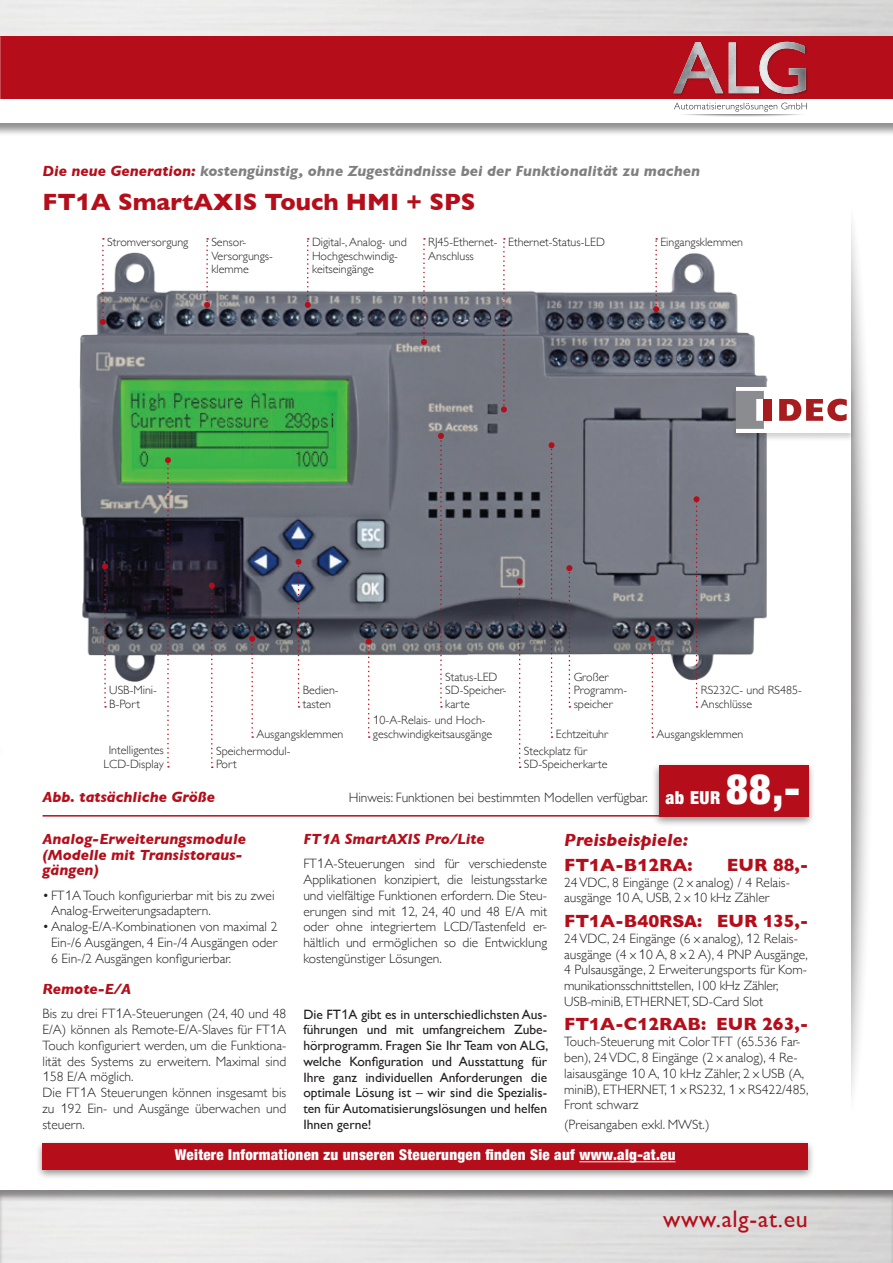
<style>
.page{position:relative;width:893px;height:1263px;background:#fff}
.page>*{position:absolute;margin:0;border:0;box-sizing:border-box;transform-origin:0 0}
.t1{font:900 condensed 42px "Helvetica Neue";color:#fff}
.t2{font:700 24px "Gill Sans";color:#b50e1a}
.t3{font:24px "Gill Sans";letter-spacing:.03em;color:#b50e1a}
.t4{font:700 18px "Gill Sans";color:#b50e1a}
.t5{font:italic 700 18px/25px "Gill Sans";color:#b50e1a}
.t6{font:900 condensed 18px "Helvetica Neue";color:#fff}
.t7{font:italic 700 15px/15.8px "Gill Sans";color:#b50e1a}
.t8{font:italic 700 15px "Gill Sans";color:#808083}
.t9{font:900 condensed 15px "Helvetica Neue";letter-spacing:.02em;color:#fff}
.t10{font:300 13.5px/15.8px "Gill Sans";color:#231f20}
.t11{font:13.5px/15.8px "Gill Sans";color:#231f20;text-align:justify}
.t12{font:300 12px/13.5px "Gill Sans";color:#231f20}
.s1{color:#b50e1a}
.s2{font-family:"M Arial";font-weight:900;font-size:22.5px}
.s3{font-family:"M Arial"}
.s4{font-family:"M Arial";font-weight:900;font-size:13.5px}
.s5{font-style:normal}
.s6{font-family:"M Arial";font-weight:900;font-style:normal;font-size:16.5px}
.s7{font-family:"M Arial";font-weight:900;font-size:16.5px}
</style>
<div class="page">
<div style="left:796px;top:194px;width:79px;height:930px;background:#231f20;opacity:.6"></div>
<div style="left:0;top:147px;width:850px;height:1022px;background:#fff"></div>
<img style="left:79px;top:252px;width:689px;height:430px">
<hr style="left:43px;top:815px;width:765px;height:1px;background:#b50e1a">
<div style="left:651px;top:761px;width:165px;height:66px;background:#231f20;opacity:.5"></div>
<div style="left:659px;top:765px;width:149px;height:51px;background:#b50e1a"></div>
<div style="left:731px;top:386px;width:124px;height:56px;background:#231f20;opacity:.2"></div>
<div style="left:736px;top:387px;width:114px;height:46px;background:#fff"></div>
<svg style="left:736px;top:391px;width:28px;height:38px"></svg>
<div style="left:764px;top:399px;width:8px;height:22px;background:#a61c1f"></div>
<svg style="left:779px;top:399px;width:68px;height:22px"></svg>
<svg style="left:501px;top:238px;width:6px;height:174px"></svg>
<svg style="left:421px;top:238px;width:6px;height:107px"></svg>
<svg style="left:305px;top:238px;width:6px;height:70px"></svg>
<svg style="left:204px;top:238px;width:6px;height:70px"></svg>
<svg style="left:100px;top:238px;width:6px;height:87px"></svg>
<svg style="left:653px;top:238px;width:6px;height:74px"></svg>
<svg style="left:693px;top:496px;width:6px;height:212px"></svg>
<svg style="left:566px;top:565px;width:6px;height:143px"></svg>
<svg style="left:438px;top:433px;width:6px;height:275px"></svg>
<svg style="left:296px;top:559px;width:6px;height:149px"></svg>
<svg style="left:102px;top:563px;width:6px;height:145px"></svg>
<svg style="left:649px;top:636px;width:6px;height:102px"></svg>
<svg style="left:249px;top:636px;width:6px;height:102px"></svg>
<svg style="left:549px;top:442px;width:6px;height:296px"></svg>
<svg style="left:366px;top:639px;width:6px;height:99px"></svg>
<svg style="left:517px;top:578px;width:6px;height:190px"></svg>
<svg style="left:209px;top:583px;width:6px;height:185px"></svg>
<svg style="left:165px;top:457px;width:6px;height:310px"></svg>
<div style="left:35px;top:1139px;width:780px;height:41px;background:#231f20;opacity:.5"></div>
<div style="left:43px;top:1143px;width:765px;height:26px;background:#b50e1a"></div>
<hr style="left:579px;top:1161px;width:96px;height:1px;background:#fff">
<div style="left:0;top:0;width:893px;height:136px;background:#231f20;opacity:.5"></div>
<img style="left:0;top:0;width:893px;height:36px">
<div style="left:0;top:1190px;width:893px;height:73px;background:#231f20;opacity:.5"></div>
<div style="left:0;top:36px;width:893px;height:87px;background:#fff"></div>
<div style="left:676px;top:106px;width:132px;height:11px;background:#231f20;opacity:.6"></div>
<div style="left:0;top:37px;width:893px;height:63px;background:#b50e1a"></div>
<div style="left:673px;top:41px;width:136px;height:56px;background:#231f20;opacity:.35"></div>
<img style="left:674px;top:42px;width:132px;height:52px">
<div style="left:0;top:100px;width:893px;height:14px;background:#fff"></div>
<svg style="left:674px;top:103px;width:133px;height:9px"></svg>
<p class="t8" style="left:43px;top:162px;width:659px"><span class="s1">Die neue Generation:</span> kostengünstig, ohne Zugeständnisse bei der Funktionalität zu machen</p>
<h2 class="t2" style="left:43px;top:183px;width:435px">FT<span class="s2">1</span>A SmartAXIS Touch HMI + SPS</h2>
<p class="t12" style="left:107px;top:235px;width:83px">Stromversorgung</p>
<p class="t12" style="left:660px;top:235px;width:84px">Eingangsklemmen</p>
<p class="t12" style="left:211px;top:235px;width:63px">Sensor-<br>Versorgungs&shy;klemme</p>
<p class="t12" style="left:428px;top:235px;width:178px">RJ45-Ethernet- Ethernet-Status-LED<br>Anschluss</p>
<p class="t12" style="left:312px;top:235px;width:96px">Digital-, Analog- und<br>Hochgeschwindig&shy;keitseingänge</p>
<p class="t12" style="left:109px;top:683px;width:49px">USB-Mini-<br>B-Port</p>
<p class="t12" style="left:104px;top:743px;width:62px;text-align:center">Intelligentes<br>LCD-Display</p>
<p class="t12" style="left:303px;top:683px;width:37px">Bedien&shy;tasten</p>
<p class="t12" style="left:445px;top:669px;width:63px">Status-LED<br>SD-Speicher&shy;karte</p>
<p class="t12" style="left:574px;top:669px;width:55px">Großer<br>Programm&shy;speicher</p>
<p class="t12" style="left:701px;top:683px;width:103px">RS232C- und RS485-<br>Anschlüsse</p>
<p class="t12" style="left:373px;top:713px;width:121px"><span class="s3">1</span>0-A-Relais- und Hoch&shy;geschwindigkeitsausgänge</p>
<p class="t12" style="left:256px;top:726px;width:88px">Ausgangsklemmen</p>
<p class="t12" style="left:556px;top:726px;width:54px">Echtzeituhr</p>
<p class="t12" style="left:657px;top:726px;width:88px">Ausgangsklemmen</p>
<p class="t12" style="left:216px;top:743px;width:76px">Speichermodul-<br>Port</p>
<p class="t12" style="left:524px;top:743px;width:85px">Steckplatz für<br>SD-Speicherkarte</p>
<p class="t7" style="left:43px;top:789px;width:174px">Abb. tatsächliche Größe</p>
<p class="t10" style="left:349px;top:789px;width:301px">Hinweis: Funktionen bei bestimmten Modellen verfügbar.</p>
<h1 class="t1" style="left:726px;top:763px;width:75px">88,-</h1>
<h3 class="t6" style="left:665px;top:786px;width:57px">ab EUR</h3>
<p class="t7" style="left:43px;top:831px;width:205px">Analog-Erweiterungsmodule (Modelle mit Transistoraus&shy;gängen)</p>
<p class="t10" style="left:51px;top:887px;width:225px;text-indent:-9px">• FT<span class="s3">1</span>ATouch konfigurierbar mit bis zu zwei<br>Analog-Erweiterungsadaptern.</p>
<p class="t10" style="left:51px;top:918px;width:228px;text-align:justify;text-indent:-9px">•Analog-E/A-Kombinationen von maximal 2<br>Ein-/6 Ausgängen, 4 Ein-/4 Ausgängen oder 6 Ein-/2 Ausgängen konfigurierbar.</p>
<p class="t7" style="left:43px;top:981px;width:90px">Remote-E/A</p>
<p class="t10" style="left:43px;top:1005px;width:245px">Bis zu drei FT<span class="s3">1</span>A-Steuerungen (24, 40 und 48<br>E/A) können als Remote-E/A-Slaves für FT<span class="s3">1</span>A Touch konfiguriert werden, um die Funktiona&shy;lität des Systems zu erweitern. Maximal sind <span class="s3">1</span>58 E/A möglich.<br>Die FT<span class="s3">1</span>A Steuerungen können insgesamt bis zu <span class="s3">1</span>92 Ein- und Ausgänge überwachen und steuern.</p>
<p class="t7" style="left:303px;top:831px;width:183px">FT<span class="s4">1</span>A SmartAXIS Pro/Lite</p>
<p class="t10" style="left:303px;top:855px;width:245px;text-align:justify">FT<span class="s3">1</span>A-Steuerungen sind für verschiedenste Applikationen konzipiert, die leistungsstarke und vielfältige Funktionen erfordern. Die Steu&shy;erungen sind mit <span class="s3">1</span>2, 24, 40 und 48 E/A mit oder ohne integriertem LCD/Tastenfeld er&shy;hältlich und ermöglichen so die Entwicklung kostengünstiger Lösungen.</p>
<p class="t11" style="left:303px;top:1006px;width:247px">Die FT<span class="s3">1</span>A gibt es in unterschiedlichsten Aus&shy;führungen und mit umfangreichem Zube&shy;hörprogramm. Fragen Sie Ihr Team von ALG, welche Konfiguration und Ausstattung für Ihre ganz individuellen Anforderungen die optimale Lösung ist – wir sind die Spezialis&shy;ten für Automatisierungslösungen und helfen Ihnen gerne!</p>
<h3 class="t5" style="left:564px;top:827px;width:130px">Preisbeispiele:<br><span class="s5">FT</span><span class="s6">1</span><span class="s5">A-B</span><span class="s6">1</span><span class="s5">2RA:</span></h3>
<h3 class="t4" style="left:727px;top:850px;width:83px">EUR 88,-</h3>
<p class="t10" style="left:564px;top:874px;width:227px">24VDC, 8 Eingänge (2 x analog) / 4 Relais&shy;ausgänge <span class="s3">1</span>0 A, USB, 2 x <span class="s3">1</span>0 kHz Zähler</p>
<h3 class="t4" style="left:564px;top:907px;width:246px">FT<span class="s7">1</span>A-B<span class="s7">40RSA</span>: EUR <span class="s7">1</span>35,-</h3>
<p class="t10" style="left:564px;top:930px;width:245px">24VDC, 24 Eingänge (6 x analog), <span class="s3">1</span>2 Relais&shy;ausgänge (4 x <span class="s3">1</span>0 A, 8 x 2 A), 4 PNP Ausgänge, 4 Pulsausgänge, 2 Erweiterungsports für Kom&shy;munikationsschnittstellen, 100 kHz Zähler, USB-miniB, ETHERNET, SD-Card Slot</p>
<h3 class="t4" style="left:564px;top:1010px;width:246px">FT<span class="s7">1</span>A-C<span class="s7">1</span>2RAB: EUR 263,-</h3>
<p class="t10" style="left:564px;top:1033px;width:246px">Touch-Steuerung mit Color TFT (65.536 Far&shy;ben), 24VDC, 8 Eingänge (2 x analog), 4 Re&shy;laisausgänge <span class="s3">1</span>0 A, <span class="s3">1</span>0 kHz Zähler, 2 x USB (A, miniB), ETHERNET, <span class="s3">1</span> x RS232, <span class="s3">1</span> x RS422/485, Front schwarz</p>
<p class="t10" style="left:564px;top:1116px;width:147px">(Preisangaben exkl. MWSt.)</p>
<p class="t9" style="left:175px;top:1146px;width:502px">Weitere Informationen zu unseren Steuerungen finden Sie auf www.alg-at.eu</p>
<h2 class="t3" style="left:663px;top:1204px;width:146px">www.alg-at.eu</h2>
</div>
